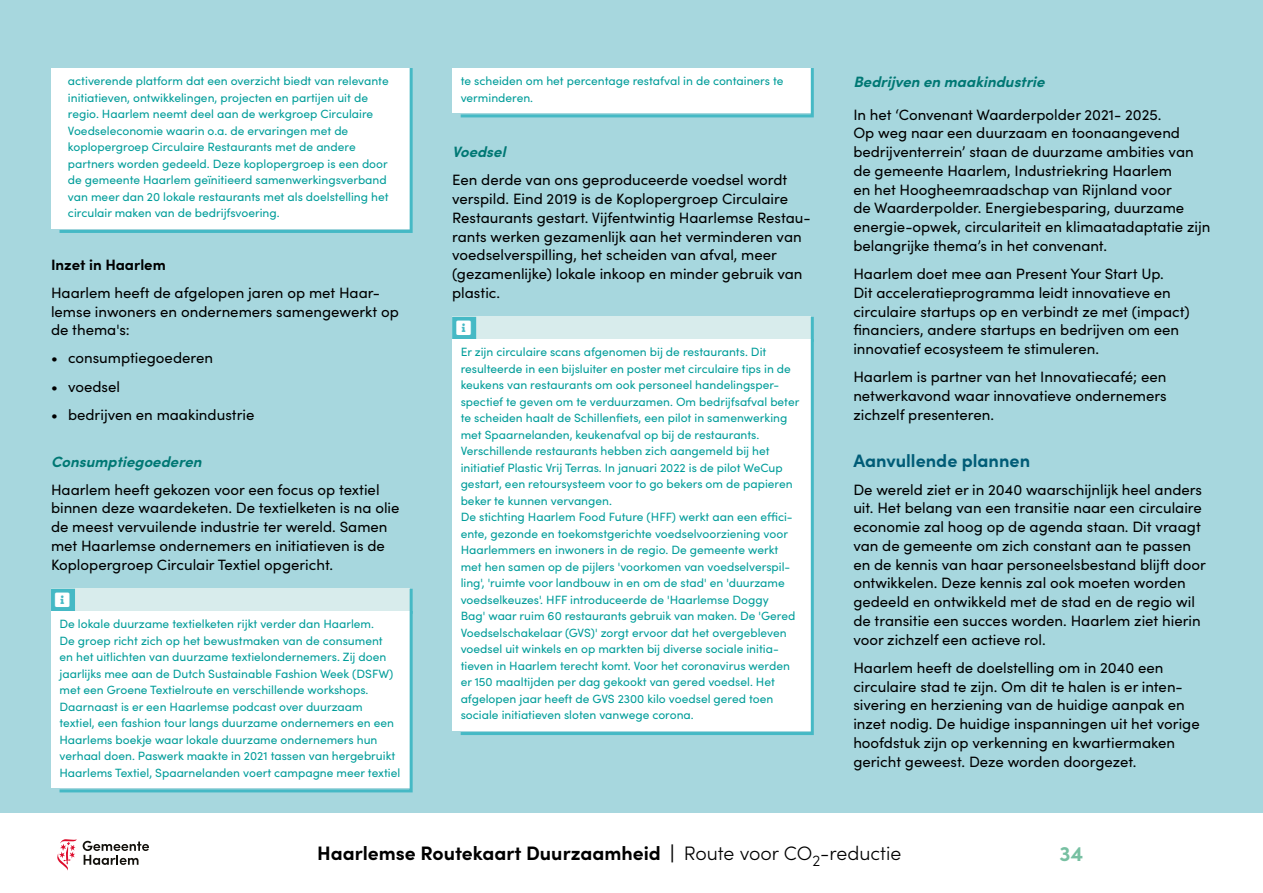
<style>
.page{position:relative;width:1263px;height:893px;background:#a7d7de}
.page>*{position:absolute;margin:0;border:0;box-sizing:border-box;transform-origin:0 0}
.t1{font:700 21px "Sofia Pro";color:#77c0a2}
.t2{font:700 19.5px "Sofia Pro";color:#000}
.t3{font:300 19.5px "Sofia Pro";color:#000}
.H2_hfst_8{font:700 18px "Sofia Pro";color:#005c77}
.t4{font:15px/18.8px "Sofia Pro";color:#000}
.t5{font:italic 700 15px "Sofia Pro";color:#007874}
.H3_niet_in_Inhoud{font:700 15px "Sofia Pro";color:#000}
.Uitklapvervanger{font:12px/16.5px "Sofia Pro";color:#009d9a}
</style>
<div class="page">
<div style="left:57px;top:68px;width:356px;height:165px;background:#fff"></div>
<div style="left:51px;top:589px;width:359px;height:25px;background:#d8ecec"></div>
<div style="left:51px;top:589px;width:24px;height:25px;background:#45b9c5"></div>
<hr style="left:410px;top:589px;width:3px;height:25px;background:#45b9c5">
<div style="left:57px;top:608px;width:356px;height:185px;background:#fff"></div>
<svg style="left:458px;top:68px;width:356px;height:50px;background:#eff9fa"></svg>
<div style="left:452px;top:317px;width:359px;height:25px;background:#d8ecec"></div>
<div style="left:452px;top:317px;width:24px;height:25px;background:#45b9c5"></div>
<hr style="left:811px;top:317px;width:3px;height:25px;background:#45b9c5">
<div style="left:458px;top:336px;width:356px;height:399px;background:#fff"></div>
<div style="left:0;top:814px;width:1263px;height:79px;background:#fff"></div>
<svg style="left:83px;top:841px;width:66px;height:24px"></svg>
<svg style="left:57px;top:839px;width:20px;height:32px"></svg>
<p class="Uitklapvervanger" style="left:68px;top:72px;width:322px">activerende platform dat een overzicht biedt van relevante initiatieven, ontwikkelingen, projecten en partijen uit de regio. Haarlem neemt deel aan de werkgroep Circulaire Voedseleconomie waarin o.a. de ervaringen met de koplopergroep Circulaire Restaurants met de andere partners worden gedeeld. Deze koplopergroep is een door de gemeente Haarlem geïnitieerd samenwerkingsverband van meer dan 20 lokale restaurants met als doelstelling het circulair maken van de bedrijfsvoering.</p>
<p class="H3_niet_in_Inhoud" style="left:51px;top:253px;width:116px">Inzet in Haarlem</p>
<p class="t4" style="left:51px;top:282px;width:349px">Haarlem heeft de afgelopen jaren op met Haar&shy;lemse inwoners en ondernemers samengewerkt op de thema's:</p>
<p class="t4" style="left:51px;top:348px;width:164px">• consumptiegoederen</p>
<p class="t4" style="left:51px;top:376px;width:71px">• voedsel</p>
<p class="t4" style="left:51px;top:404px;width:205px">• bedrijven en maakindustrie</p>
<h4 class="t5" style="left:51px;top:450px;width:152px">Consumptiegoederen</h4>
<p class="t4" style="left:51px;top:479px;width:350px">Haarlem heeft gekozen voor een focus op textiel binnen deze waardeketen. De textielketen is na olie de meest vervuilende industrie ter wereld. Samen met Haarlemse ondernemers en initiatieven is de Koplopergroep Circulair Textiel opgericht.</p>
<p class="Uitklapvervanger" style="left:60px;top:615px;width:342px">De lokale duurzame textielketen rijkt verder dan Haarlem.<br>De groep richt zich op het bewustmaken van de consument<br>en het uitlichten van duurzame textielondernemers. Zij doen jaarlijks mee aan de Dutch Sustainable Fashion Week (DSFW) met een Groene Textielroute en verschillende workshops.<br>Daarnaast is er een Haarlemse podcast over duurzaam textiel, een fashion tour langs duurzame ondernemers en een Haarlems boekje waar lokale duurzame ondernemers hun verhaal doen. Paswerk maakte in 2021 tassen van hergebruikt Haarlems Textiel, Spaarnelanden voert campagne meer textiel</p>
<p class="Uitklapvervanger" style="left:461px;top:72px;width:324px">te scheiden om het percentage restafval in de containers te verminderen.</p>
<h4 class="t5" style="left:452px;top:140px;width:55px">Voedsel</h4>
<p class="t4" style="left:452px;top:170px;width:360px">Een derde van ons geproduceerde voedsel wordt verspild. Eind 2019 is de Koplopergroep Circulaire Restaurants gestart. Vijfentwintig Haarlemse Restau&shy;rants werken gezamenlijk aan het verminderen van voedselverspilling, het scheiden van afval, meer (gezamenlijke) lokale inkoop en minder gebruik van plastic.</p>
<p class="Uitklapvervanger" style="left:461px;top:343px;width:340px">Er zijn circulaire scans afgenomen bij de restaurants. Dit resulteerde in een bijsluiter en poster met circulaire tips in de keukens van restaurants om ook personeel handelingsper&shy;spectief te geven om te verduurzamen. Om bedrijfsafval beter te scheiden haalt de Schillenfiets, een pilot in samenwerking met Spaarnelanden, keukenafval op bij de restaurants.<br>Verschillende restaurants hebben zich aangemeld bij het initiatief Plastic Vrij Terras. In januari 2022 is de pilot WeCup gestart, een retoursysteem voor to go bekers om de papieren beker te kunnen vervangen.</p>
<p class="Uitklapvervanger" style="left:461px;top:508px;width:336px">De stichting Haarlem Food Future (HFF) werkt aan een effici&shy;ënte, gezonde en toekomstgerichte voedselvoorziening voor Haarlemmers en inwoners in de regio. De gemeente werkt met hen samen op de pijlers 'voorkomen van voedselverspil&shy;ling', 'ruimte voor landbouw in en om de stad' en 'duurzame voedselkeuzes'. HFF introduceerde de 'Haarlemse Doggy Bag' waar ruim 60 restaurants gebruik van maken. De 'Gered Voedselschakelaar (GVS)' zorgt ervoor dat het overgebleven voedsel uit winkels en op markten bij diverse sociale initia&shy;tieven in Haarlem terecht komt. Voor het coronavirus werden er 150 maaltijden per dag gekookt van gered voedsel. Het afgelopen jaar heeft de GVS 2300 kilo voedsel gered toen sociale initiatieven sloten vanwege corona.</p>
<h4 class="t5" style="left:853px;top:70px;width:193px">Bedrijven en maakindustrie</h4>
<p class="t4" style="left:853px;top:104px;width:359px">In het ‘Convenant Waarderpolder 2021- 2025.<br>Op weg naar een duurzaam en toonaangevend bedrijventerrein’ staan de duurzame ambities van de gemeente Haarlem, Industriekring Haarlem<br>en het Hoogheemraadschap van Rijnland voor<br>de Waarderpolder. Energiebesparing, duurzame energie-opwek, circulariteit en klimaatadaptatie zijn belangrijke thema’s in het convenant.</p>
<p class="t4" style="left:853px;top:264px;width:338px">Haarlem doet mee aan Present Your Start Up.<br>Dit acceleratieprogramma leidt innovatieve en circulaire startups op en verbindt ze met (impact) financiers, andere startups en bedrijven om een innovatief ecosysteem te stimuleren.</p>
<p class="t4" style="left:853px;top:367px;width:315px;text-align:justify">Haarlem is partner van het Innovatiecafé; een netwerkavond waar innovatieve ondernemers zichzelf presenteren.</p>
<p class="H2_hfst_8" style="left:853px;top:446px;width:178px">Aanvullende plannen</p>
<p class="t4" style="left:853px;top:479px;width:354px">De wereld ziet er in 2040 waarschijnlijk heel anders uit. Het belang van een transitie naar een circulaire economie zal hoog op de agenda staan. Dit vraagt van de gemeente om zich constant aan te passen en de kennis van haar personeelsbestand blijft door ontwikkelen. Deze kennis zal ook moeten worden gedeeld en ontwikkeld met de stad en de regio wil de transitie een succes worden. Haarlem ziet hierin voor zichzelf een actieve rol.</p>
<p class="t4" style="left:853px;top:657px;width:348px">Haarlem heeft de doelstelling om in 2040 een circulaire stad te zijn. Om dit te halen is er inten&shy;sivering en herziening van de huidige aanpak en inzet nodig. De huidige inspanningen uit het vorige hoofdstuk zijn op verkenning en kwartiermaken gericht geweest. Deze worden doorgezet.</p>
<h2 class="t2" style="left:317px;top:838px;width:359px">Haarlemse Routekaart Duurzaamheid |</h2>
<h2 class="t3" style="left:684px;top:839px;width:219px">Route voor CO<sub>2</sub>-reductie</h2>
<h1 class="t1" style="left:1059px;top:837px;width:25px">34</h1>
</div>
